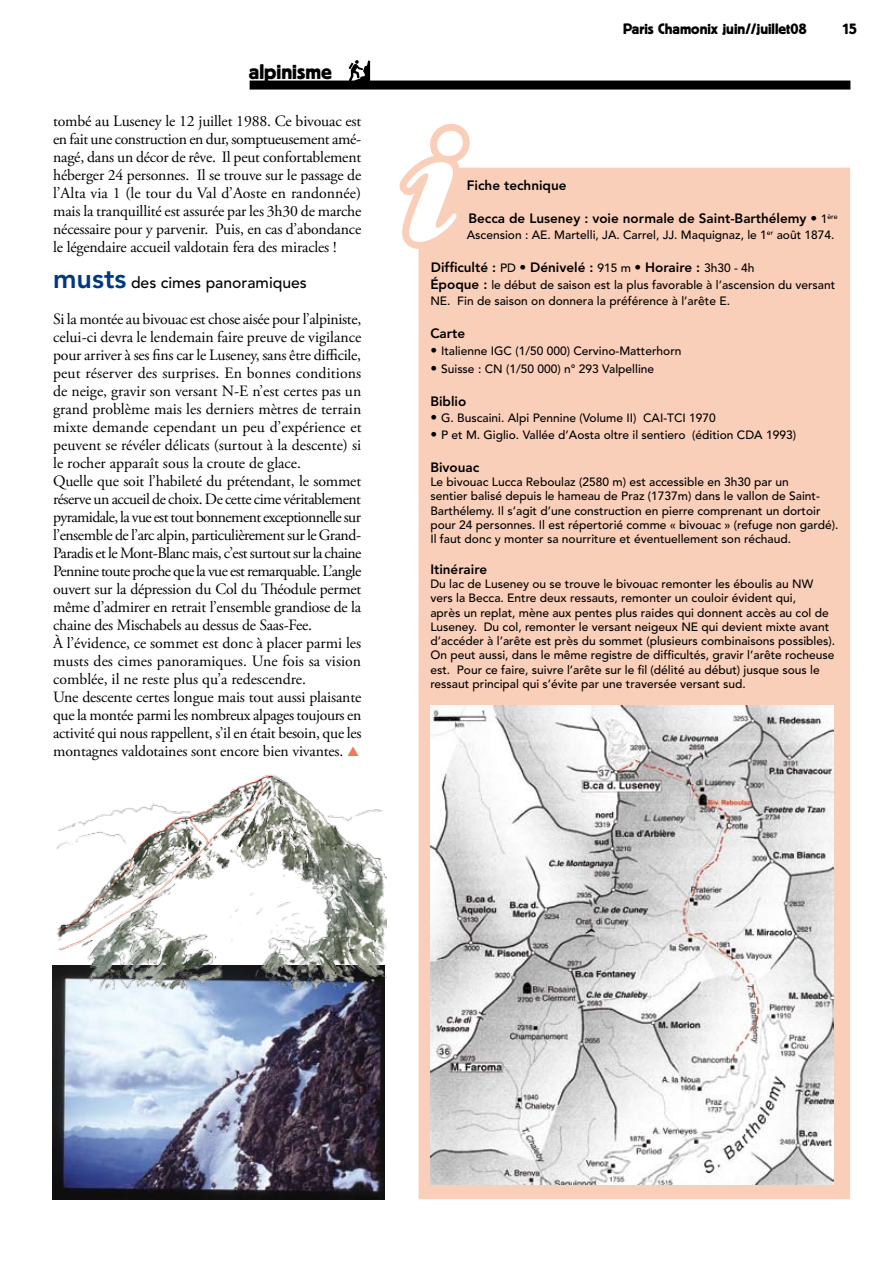
<style>
.page{position:relative;width:893px;height:1263px;background:#fff}
.page>*{position:absolute;margin:0;border:0;box-sizing:border-box;transform-origin:0 0}
.t1{font:169.35px "Carta";color:#fff}
.t2{font:21px "Block BE";color:#000}
.t3{font:15.75px/18px "Adobe Garamond Pro";letter-spacing:-.01em;color:#000;text-align:justify}
.t4{font:500 15.75px "Avenir";color:#000}
.t5{font:15px "Block BE";color:#000}
.t6{font:800 13.5px "Avenir";color:#000}
.t7{font:500 12px/14.2px "Avenir";color:#000}
.s1{font-weight:800;font-size:27px;color:#003882}
.s2{color:#ed7b54}
.s3{font-weight:500;font-size:12px}
.s4{font-weight:800;font-size:13.5px}
</style>
<div class="page">
<div style="left:250px;top:81px;width:600px;height:9px;background:#000"></div>
<div style="left:424px;top:173px;width:421px;height:1021px;background:#facfb9"></div>
<div style="left:419px;top:168px;width:431px;height:1031px;border:10px solid #facfb9"></div>
<svg style="left:399px;top:124px;width:78px;height:132px"></svg>
<img style="left:431px;top:705px;width:402px;height:479px">
<img style="left:52px;top:966px;width:332px;height:233px">
<img style="left:53px;top:774px;width:334px;height:218px">
<svg style="left:349px;top:60px;width:21px;height:21px"></svg>
<h2 class="t2" style="left:249px;top:60px;width:85px">alpinisme</h2>
<p class="t3" style="left:53px;top:113px;width:310px">tombé au Luseney le 12 juillet 1988. Ce bivouac est en fait une construction en dur, somptueusement amé&shy;nagé, dans un décor de rêve. Il peut confortablement héberger 24 personnes. Il se trouve sur le passage de l’Alta via 1 (le tour du Val d’Aoste en randonnée) mais la tranquillité est assurée par les 3h30 de marche nécessaire pour y parvenir. Puis, en cas d’abondance le légendaire accueil valdotain fera des miracles !</p>
<p class="t4" style="left:53px;top:273px;width:255px"><span class="s1">musts</span> des cimes panoramiques</p>
<p class="t3" style="left:53px;top:311px;width:310px;text-align:left">Si la montée au bivouac est chose aisée pour l’alpiniste, celui-ci devra le lendemain faire preuve de vigilance pour arriver à ses fins car le Luseney, sans être difficile, peut réserver des surprises. En bonnes conditions de neige, gravir son versant N-E n’est certes pas un grand problème mais les derniers mètres de terrain mixte demande cependant un peu d’expérience et peuvent se révéler délicats (surtout à la descente) si le rocher apparaît sous la croute de glace.<br>Quelle que soit l’habileté du prétendant, le sommet réserve un accueil de choix. De cette cime véritablement pyramidale, la vue est tout bonnement exceptionnelle sur l’ensemble de l’arc alpin, particulièrement sur le Grand-Paradis et le Mont-Blanc mais, c’est surtout sur la chaine Pennine toute proche que la vue est remarquable. L’angle ouvert sur la dépression du Col du Théodule permet même d’admirer en retrait l’ensemble grandiose de la chaine des Mischabels au dessus de Saas-Fee.<br>À l’évidence, ce sommet est donc à placer parmi les musts des cimes panoramiques. Une fois sa vision comblée, il ne reste plus qu’a redescendre.<br>Une descente certes longue mais tout aussi plaisante que la montée parmi les nombreux alpages toujours en activité qui nous rappellent, s’il en était besoin, que les montagnes valdotaines sont encore bien vivantes. <span class="s2">▲</span></p>
<p class="t5" style="left:623px;top:20px;width:185px">Paris Chamonix juin//juillet08</p>
<p class="t5" style="left:842px;top:20px;width:17px">15</p>
<h1 class="t1" style="left:407px;top:83px;width:59px">z</h1>
<p class="t6" style="left:467px;top:177px;width:101px">Fiche technique</p>
<p class="t6" style="left:468px;top:210px;width:371px">Becca de Luseney : voie normale de Saint-Barthélemy • <span class="s3">1</span><sup>ère</sup></p>
<p class="t7" style="left:467px;top:228px;width:369px">Ascension : AE. Martelli, JA. Carrel, JJ. Maquignaz, le 1<sup>er</sup> août 1874.</p>
<p class="t6" style="left:431px;top:260px;width:325px">Difficulté : <span class="s3">PD</span> • Dénivelé : <span class="s3">915 m</span> • Horaire : <span class="s3">3h30 - 4h</span></p>
<p class="t7" style="left:430px;top:277px;width:406px;line-height:16.5px"><span class="s4">Époque :</span> le début de saison est la plus favorable à l’ascension du versant<br>NE. Fin de saison on donnera la préférence à l’arête E.</p>
<p class="t6" style="left:430px;top:326px;width:36px">Carte</p>
<p class="t7" style="left:430px;top:344px;width:253px"><span class="s4">•</span> Italienne IGC (1/50 000) Cervino-Matterhorn</p>
<p class="t7" style="left:430px;top:362px;width:225px"><span class="s4">•</span> Suisse : CN (1/50 000) n° 293 Valpelline</p>
<p class="t6" style="left:430px;top:393px;width:38px">Biblio</p>
<p class="t7" style="left:430px;top:411px;width:287px"><span class="s4">•</span> G. Buscaini. Alpi Pennine (Volume II) CAI-TCI 1970</p>
<p class="t7" style="left:430px;top:428px;width:367px"><span class="s4">•</span> P et M. Giglio. Vallée d’Aosta oltre il sentiero (édition CDA 1993)</p>
<p class="t6" style="left:430px;top:459px;width:51px">Bivouac</p>
<p class="t7" style="left:430px;top:475px;width:409px">Le bivouac Lucca Reboulaz (2580 m) est accessible en 3h30 par un<br>sentier balisé depuis le hameau de Praz (1737m) dans le vallon de Saint-Barthélemy. Il s’agit d’une construction en pierre comprenant un dortoir pour 24 personnes. Il est répertorié comme « bivouac » (refuge non gardé).<br>Il faut donc y monter sa nourriture et éventuellement son réchaud.</p>
<p class="t6" style="left:430px;top:561px;width:58px">Itinéraire</p>
<p class="t7" style="left:430px;top:577px;width:406px">Du lac de Luseney ou se trouve le bivouac remonter les éboulis au NW vers la Becca. Entre deux ressauts, remonter un couloir évident qui,<br>après un replat, mène aux pentes plus raides qui donnent accès au col de Luseney. Du col, remonter le versant neigeux NE qui devient mixte avant d’accéder à l’arête est près du sommet (plusieurs combinaisons possibles).<br>On peut aussi, dans le même registre de difficultés, gravir l’arête rocheuse est. Pour ce faire, suivre l’arête sur le fil (délité au début) jusque sous le ressaut principal qui s’évite par une traversée versant sud.</p>
</div>
